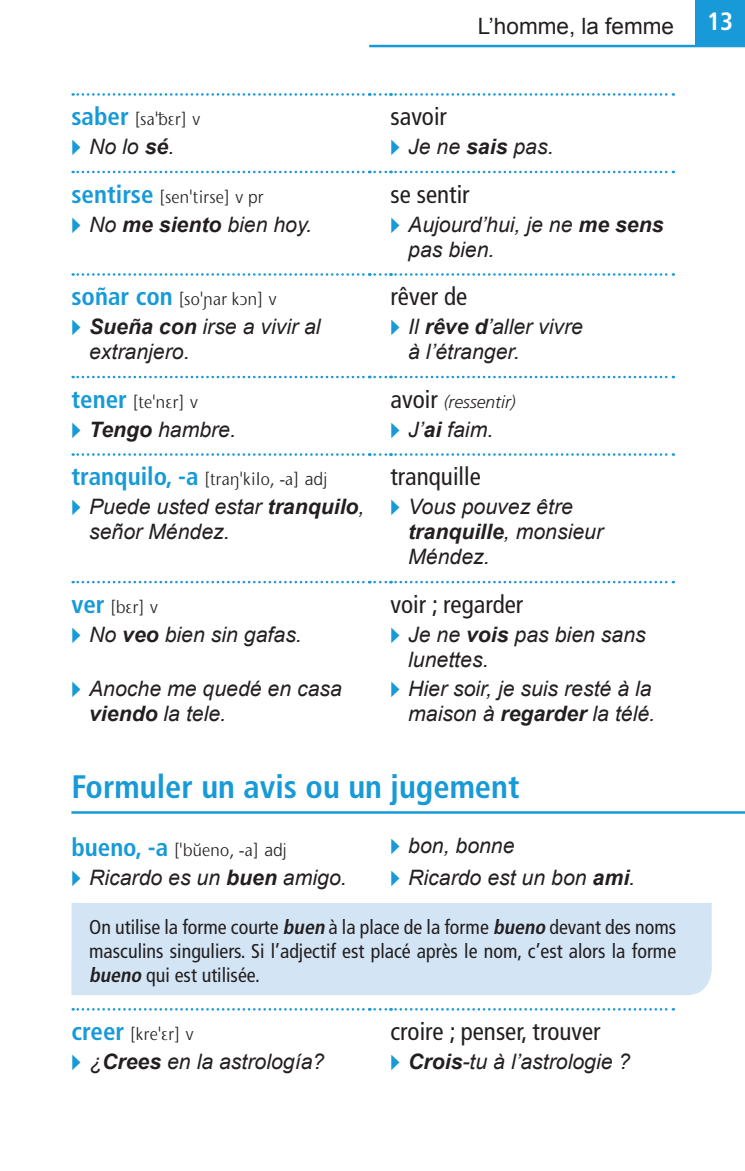
<style>
.page{position:relative;width:745px;height:1171px;background:#fff}
.page>*{position:absolute;margin:0;border:0;box-sizing:border-box;transform-origin:0 0}
.t1{font:700 condensed 32.5px "Frutiger LT Std";color:#179ad7}
.t2{font:condensed 25px "Frutiger LT Std";color:#231f20}
.t3{font:700 condensed 25px "Frutiger LT Std";color:#179ad7}
.t4{font:700 condensed 25px "Frutiger LT Std";color:#fff}
.t5{font:22.5px "Arial";color:#231f20}
.t6{font:italic 21.25px/25px "Arial";color:#231f20}
.t7{font:condensed 20px/24px "Frutiger LT Std";color:#231f20;text-align:justify}
.t8{font:17.5px "LSF Neu Phonetic IPA";color:#231f20}
.t9{font:italic 300 17.5px "Frutiger LT Std";color:#231f20}
.s1{font-family:"Frutiger LT Std";font-weight:700;font-stretch:condensed;font-size:25px;color:#179ad7}
.s2{font-family:"Frutiger LT Std";font-weight:300}
.s3{font-weight:700}
.s4{font-weight:400;font-style:normal;font-stretch:condensed;font-size:25px}
.s5{font-weight:300;font-stretch:normal;font-size:17.5px;color:#231f20}
.s6{font-family:"LSF Neu Phonetic IPA";font-weight:400;font-stretch:normal;font-size:17.5px;color:#231f20}
.s7{font-weight:700;font-style:italic}
</style>
<div class="page">
<div style="left:695px;top:0;width:50px;height:46px;background:#179ad7"></div>
<hr style="left:369px;top:45px;width:376px;height:2px;background:#179ad7">
<svg style="left:73px;top:93px;width:600px;height:3px"></svg>
<svg style="left:73px;top:171px;width:600px;height:2px"></svg>
<svg style="left:73px;top:273px;width:600px;height:3px"></svg>
<svg style="left:73px;top:375px;width:600px;height:3px"></svg>
<svg style="left:73px;top:453px;width:600px;height:2px"></svg>
<svg style="left:73px;top:580px;width:600px;height:3px"></svg>
<svg style="left:73px;top:1008px;width:600px;height:2px"></svg>
<hr style="left:71px;top:811px;width:674px;height:2px;background:#179ad7">
<div style="left:71px;top:903px;width:641px;height:91px;background:#d3e5f5"></div>
<p class="t5" style="left:477px;top:14px;width:198px">L’homme, la femme</p>
<p class="t4" style="left:707px;top:12px;width:28px">13</p>
<p class="t8" style="left:71px;top:109px;width:130px"><span class="s1">saber</span> <span class="s2">[</span>sa'2Er<span class="s2">] v</span></p>
<p class="t2" style="left:390px;top:106px;width:58px">savoir</p>
<p class="t6" style="left:89px;top:134px;width:87px">No lo <span class="s3">sé</span>.</p>
<p class="t6" style="left:408px;top:134px;width:147px">Je ne <span class="s3">sais</span> pas.</p>
<p class="t8" style="left:71px;top:186px;width:194px"><span class="s1">sentirse</span> <span class="s2">[</span>sen'tirse<span class="s2">] v pr</span></p>
<p class="t2" style="left:390px;top:184px;width:81px">se sentir</p>
<p class="t6" style="left:89px;top:212px;width:224px">No <span class="s3">me siento</span> bien hoy.</p>
<p class="t6" style="left:408px;top:212px;width:257px">Aujourd’hui, je ne <span class="s3">me sens </span>pas bien.</p>
<p class="t8" style="left:71px;top:289px;width:207px"><span class="s1">soñar con</span> <span class="s2">[</span>so'®ar kOn<span class="s2">] v</span></p>
<p class="t2" style="left:390px;top:286px;width:78px">rêver de</p>
<p class="t6" style="left:89px;top:314px;width:233px"><span class="s3">Sueña con</span> irse a vivir al extranjero.</p>
<p class="t6" style="left:408px;top:314px;width:176px">Il <span class="s3">rêve d</span>’aller vivre à l’étranger.</p>
<p class="t8" style="left:71px;top:391px;width:128px"><span class="s1">tener</span> <span class="s2">[</span>te'nEr<span class="s2">] v</span></p>
<p class="t9" style="left:390px;top:394px;width:127px"><span class="s4">avoir</span> (ressentir)</p>
<p class="t6" style="left:89px;top:417px;width:148px"><span class="s3">Tengo</span> hambre.</p>
<p class="t6" style="left:408px;top:417px;width:87px">J’<span class="s3">ai</span> faim.</p>
<p class="t3" style="left:71px;top:466px;width:257px">tranquilo, -a <span class="s5">[</span><span class="s6">traÎ'kilo, -a</span><span class="s5">] adj</span></p>
<p class="t2" style="left:390px;top:466px;width:92px">tranquille</p>
<p class="t6" style="left:89px;top:494px;width:277px">Puede usted estar <span class="s3">tranquilo</span>, señor Méndez.</p>
<p class="t6" style="left:408px;top:494px;width:196px">Vous pouvez être <span class="s3">tranquille</span>, monsieur<br>Méndez.</p>
<p class="t3" style="left:71px;top:594px;width:88px">ver <span class="s5">[</span><span class="s6">bEr</span><span class="s5">] v</span></p>
<p class="t2" style="left:390px;top:594px;width:134px">voir ; regarder</p>
<p class="t6" style="left:89px;top:621px;width:214px">No <span class="s3">veo</span> bien sin gafas.</p>
<p class="t6" style="left:408px;top:621px;width:239px">Je ne <span class="s3">vois</span> pas bien sans lunettes.</p>
<p class="t6" style="left:89px;top:675px;width:254px">Anoche me quedé en casa <span class="s3">viendo</span> la tele.</p>
<p class="t6" style="left:408px;top:675px;width:248px">Hier soir, je suis resté à la maison à <span class="s3">regarder</span> la télé.</p>
<h1 class="t1" style="left:71px;top:773px;width:449px">Formuler un avis ou un jugement</h1>
<p class="t8" style="left:71px;top:839px;width:217px"><span class="s1">bueno, -a</span> <span class="s2">[</span>'bƒeno, -a<span class="s2">] adj</span></p>
<p class="t6" style="left:408px;top:832px;width:108px">bon, bonne</p>
<p class="t6" style="left:89px;top:865px;width:259px">Ricardo es un <span class="s3">buen</span> amigo.</p>
<p class="t6" style="left:408px;top:865px;width:228px">Ricardo est un bon <span class="s3">ami</span>.</p>
<p class="t7" style="left:89px;top:916px;width:588px">On utilise la forme courte <span class="s7">buen</span> à la place de la forme <span class="s7">bueno</span> devant des noms masculins singuliers. Si l’adjectif est placé après le nom, c’est alors la forme <span class="s7">bueno</span> qui est utilisée.</p>
<p class="t8" style="left:71px;top:1023px;width:124px"><span class="s1">creer</span> <span class="s2">[</span>kre'Er<span class="s2">] v</span></p>
<p class="t2" style="left:390px;top:1021px;width:212px">croire ; penser, trouver</p>
<p class="t6" style="left:89px;top:1048px;width:237px">¿<span class="s3">Crees</span> en la astrología?</p>
<p class="t6" style="left:408px;top:1048px;width:224px"><span class="s3">Crois</span>-tu à l’astrologie ?</p>
</div>
